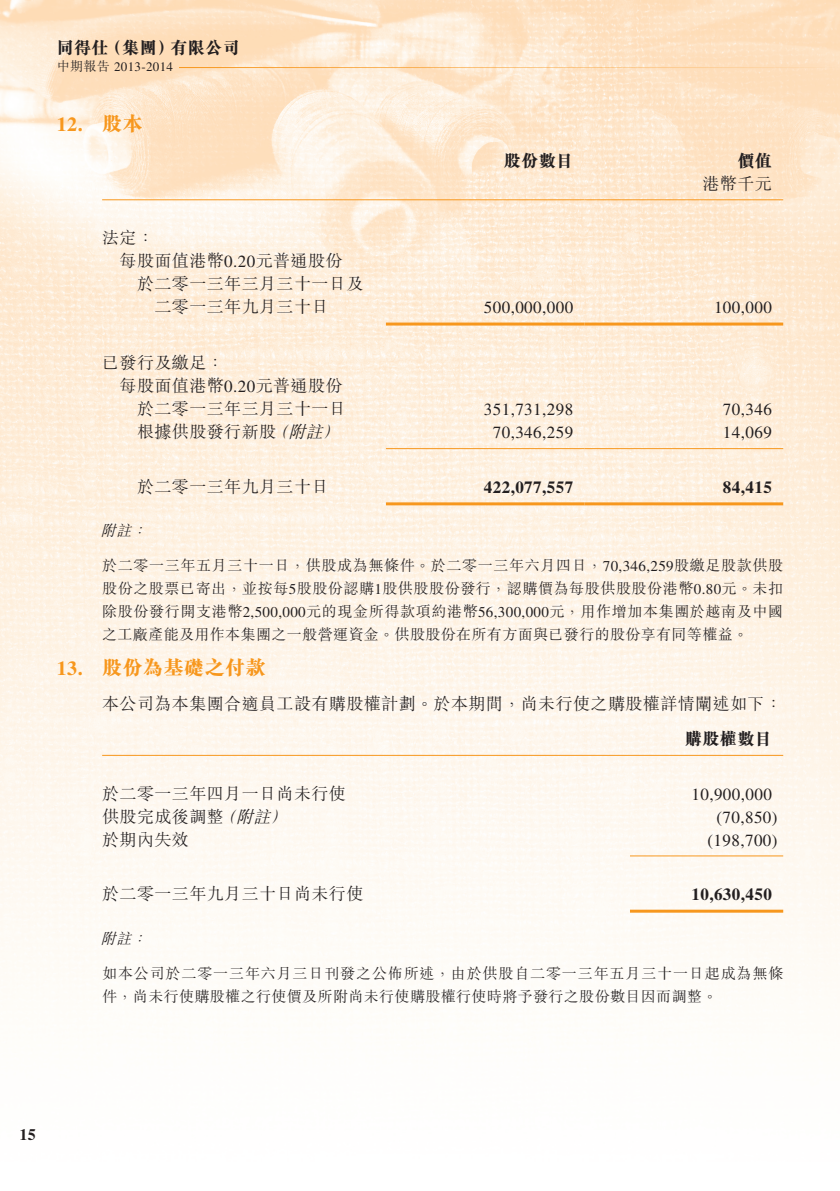
<style>
.page{position:relative;width:840px;height:1191px;background:#fff}
.page>*{position:absolute;margin:0;border:0;box-sizing:border-box;transform-origin:0 0}
.t1{font:800 20px "M Sung HK";letter-spacing:.025em;color:#f7971d}
.t2{font:700 20px "Times LT Std";color:#f7971d}
.t3{font:300 17px/23px "M Sung HK";letter-spacing:.025em;color:#231f20}
.t4{font:17px "Times LT Std";letter-spacing:.025em;color:#231f20}
.t5{font:700 17px "Times LT Std";letter-spacing:.025em;color:#231f20}
.t6{font:800 17px "M Sung HK";letter-spacing:.025em;color:#231f20}
.t7{font:italic 300 17px "M Sung HK";color:#231f20}
.t8{font:700 16px "Times LT Std";color:#231f20}
.t9{font:300 15px/23px "M Sung HK";letter-spacing:.025em;color:#231f20;text-align:justify}
.t10{font:300 15px/23px "M Sung HK";letter-spacing:.055em;color:#231f20}
.t11{font:italic 300 15px "M Sung HK";color:#231f20}
.t12{font:13px "Times LT Std";letter-spacing:.025em;color:#231f20}
.s1{font-family:"M Sung HK";font-weight:300}
.s2{font-family:"Times LT Std";font-weight:400}
</style>
<div class="page">
<img style="left:0;top:0;width:839px;height:987px">
<hr style="left:179px;top:67px;width:660px;height:1px;background:#f7971d">
<hr style="left:102px;top:199px;width:284px;height:1px;background:#f7971d">
<hr style="left:386px;top:199px;width:198px;height:1px;background:#f7971d">
<hr style="left:584px;top:199px;width:198px;height:1px;background:#f7971d">
<hr style="left:386px;top:322px;width:198px;height:3px;background:#f7971d">
<hr style="left:584px;top:322px;width:198px;height:3px;background:#f7971d">
<hr style="left:386px;top:448px;width:198px;height:1px;background:#f7971d">
<hr style="left:584px;top:448px;width:198px;height:1px;background:#f7971d">
<hr style="left:386px;top:502px;width:198px;height:3px;background:#f7971d">
<hr style="left:584px;top:502px;width:198px;height:3px;background:#f7971d">
<hr style="left:102px;top:755px;width:527px;height:1px;background:#f7971d">
<hr style="left:629px;top:755px;width:153px;height:1px;background:#f7971d">
<hr style="left:629px;top:855px;width:153px;height:1px;background:#f7971d">
<hr style="left:629px;top:909px;width:153px;height:3px;background:#f7971d">
<p class="t6" style="left:105px;top:36px;width:71px">（集團）</p>
<p class="t6" style="left:170px;top:36px;width:71px">有限公司</p>
<p class="t6" style="left:57px;top:36px;width:53px">同得仕</p>
<p class="t12" style="left:57px;top:59px;width:118px"><span class="s1">中期報告</span> 2013-2014</p>
<h1 class="t2" style="left:57px;top:113px;width:27px">12.</h1>
<h1 class="t2" style="left:57px;top:656px;width:27px">13.</h1>
<h1 class="t1" style="left:102px;top:110px;width:42px">股本</h1>
<p class="t3" style="left:102px;top:226px;width:53px">法定：</p>
<p class="t3" style="left:102px;top:249px;width:242px">　每股面值港幣<span class="s2">0.20</span>元普通股份</p>
<p class="t3" style="left:137px;top:272px;width:228px">於二零一三年三月三十一日及</p>
<p class="t3" style="left:137px;top:295px;width:193px">　二零一三年九月三十日</p>
<p class="t3" style="left:102px;top:351px;width:242px">已發行及繳足：<br>　每股面值港幣<span class="s2">0.20</span>元普通股份</p>
<p class="t3" style="left:137px;top:397px;width:210px">於二零一三年三月三十一日</p>
<p class="t3" style="left:102px;top:420px;width:175px">　　根據供股發行新股</p>
<p class="t7" style="left:288px;top:420px;width:42px">附註</p>
<p class="t7" style="left:270px;top:420px;width:24px">（</p>
<p class="t7" style="left:323px;top:420px;width:24px">(</p>
<p class="t6" style="left:503px;top:148px;width:71px">股份數目</p>
<p class="t4" style="left:483px;top:298px;width:91px">500,000,000</p>
<p class="t4" style="left:483px;top:400px;width:91px">351,731,298</p>
<p class="t4" style="left:492px;top:423px;width:82px">70,346,259</p>
<p class="t6" style="left:737px;top:148px;width:36px">價值</p>
<p class="t3" style="left:702px;top:171px;width:71px">港幣千元</p>
<p class="t4" style="left:713px;top:298px;width:59px">100,000</p>
<p class="t4" style="left:722px;top:400px;width:50px">70,346</p>
<p class="t4" style="left:722px;top:423px;width:50px">14,069</p>
<p class="t3" style="left:102px;top:474px;width:228px">　　於二零一三年九月三十日</p>
<p class="t11" style="left:131px;top:520px;width:22px">：</p>
<p class="t5" style="left:483px;top:477px;width:91px">422,077,557</p>
<p class="t5" style="left:722px;top:477px;width:50px">84,415</p>
<p class="t11" style="left:101px;top:520px;width:37px">附註</p>
<p class="t9" style="left:102px;top:554px;width:682px">於二零一三年五月三十一日，供股成為無條件。於二零一三年六月四日，<span class="s2">70,346,259</span>股繳足股款供股股份之股票已寄出，並按每<span class="s2">5</span>股股份認購<span class="s2">1</span>股供股股份發行，認購價為每股供股股份港幣<span class="s2">0.80</span>元。未扣除股份發行開支港幣<span class="s2">2,500,000</span>元的現金所得款項約港幣<span class="s2">56,300,000</span>元，用作增加本集團於越南及中國之工廠產能及用作本集團之一般營運資金。供股股份在所有方面與已發行的股份享有同等權益。</p>
<h1 class="t1" style="left:102px;top:654px;width:165px">股份為基礎之付款</h1>
<p class="t3" style="left:102px;top:691px;width:681px">本公司為本集團合適員工設有購股權計劃。於本期間，尚未行使之購股權詳情闡述如下：</p>
<p class="t6" style="left:684px;top:727px;width:88px">購股權數目</p>
<p class="t3" style="left:102px;top:781px;width:245px">於二零一三年四月一日尚未行使</p>
<p class="t4" style="left:691px;top:784px;width:82px">10,900,000</p>
<p class="t3" style="left:102px;top:804px;width:123px">供股完成後調整</p>
<p class="t7" style="left:235px;top:804px;width:42px">附註</p>
<p class="t7" style="left:218px;top:804px;width:24px">（</p>
<p class="t7" style="left:270px;top:804px;width:24px">(</p>
<p class="t4" style="left:716px;top:807px;width:63px">)70,850(</p>
<p class="t3" style="left:102px;top:827px;width:88px">於期內失效</p>
<p class="t4" style="left:707px;top:830px;width:71px">)198,700(</p>
<p class="t3" style="left:102px;top:881px;width:262px">於二零一三年九月三十日尚未行使</p>
<p class="t11" style="left:131px;top:927px;width:22px">：</p>
<p class="t5" style="left:691px;top:884px;width:82px">10,630,450</p>
<p class="t11" style="left:101px;top:927px;width:37px">附註</p>
<p class="t10" style="left:102px;top:961px;width:682px">如本公司於二零一三年六月三日刊發之公佈所述，由於供股自二零一三年五月三十一日起成為無條件，尚未行使購股權之行使價及所附尚未行使購股權行使時將予發行之股份數目因而調整。</p>
<p class="t8" style="left:19px;top:1124px;width:18px">15</p>
</div>
